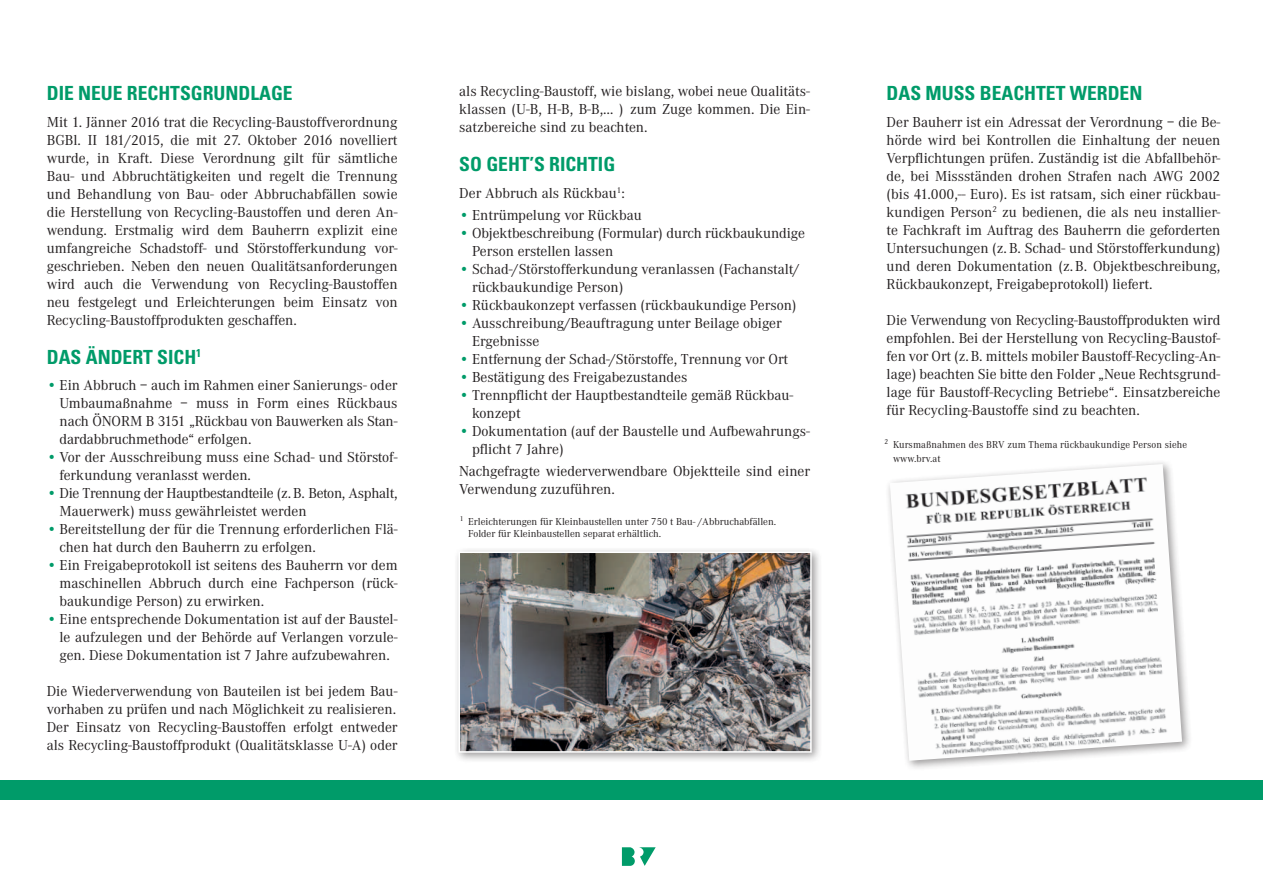
<style>
.page{position:relative;width:1263px;height:893px;background:#fff}
.page>*{position:absolute;margin:0;border:0;box-sizing:border-box;transform-origin:0 0}
.t1{font:700 condensed 19.5px "Univers";color:#009b69}
.t2{font:15px/18px "Corporate A";color:#231f20;text-align:justify}
.t3{font:15px/18px "Corporate A";letter-spacing:-.02em;color:#231f20}
.t4{font:10.5px/13.5px "Corporate A";color:#231f20}
.s1{color:#009b69}
</style>
<div class="page">
<div style="left:0;top:780px;width:1263px;height:19px;background:#009b69"></div>
<div style="left:454px;top:547px;width:369px;height:217px;background:#231f20;opacity:.45"></div>
<img style="left:461px;top:554px;width:348px;height:196px">
<div style="left:458px;top:551px;width:354px;height:202px;border:2px solid #fff"></div>
<svg style="left:622px;top:847px;width:34px;height:19px"></svg>
<div style="left:885px;top:459px;width:308px;height:313px;background:#231f20;opacity:.45"></div>
<img style="left:890px;top:464px;width:292px;height:297px">
<h1 class="t1" style="left:47px;top:81px;width:247px">DIE NEUE RECHTSGRUNDLAGE</h1>
<p class="t2" style="left:47px;top:113px;width:352px">Mit 1. Jänner 2016 trat die Recycling-Baustoffverordnung BGBl. II 181/2015, die mit 27. Oktober 2016 novelliert wurde, in Kraft. Diese Verordnung gilt für sämtliche Bau- und Abbruchtätigkeiten und regelt die Trennung und Behandlung von Bau- oder Abbruchabfällen sowie die Herstellung von Recycling-Baustoffen und deren An&shy;wendung. Erstmalig wird dem Bauherrn explizit eine umfangreiche Schadstoff- und Störstofferkundung vor&shy;geschrieben. Neben den neuen Qualitätsanforderungen wird auch die Verwendung von Recycling-Baustoffen neu festgelegt und Erleichterungen beim Einsatz von Recycling-Baustoffprodukten geschaffen.</p>
<h1 class="t1" style="left:47px;top:345px;width:156px">DAS ÄNDERT SICH<sup>1</sup></h1>
<p class="t2" style="left:60px;top:377px;width:340px;text-indent:-13px"><span class="s1">•</span> Ein Abbruch – auch im Rahmen einer Sanierungs- oder Umbaumaßnahme – muss in Form eines Rückbaus nach ÖNORM B 3151 „Rückbau von Bauwerken als Stan&shy;dardabbruchmethode“ erfolgen.</p>
<p class="t2" style="left:60px;top:449px;width:340px;text-indent:-13px"><span class="s1">•</span> Vor der Ausschreibung muss eine Schad- und Störstof&shy;ferkundung veranlasst werden.</p>
<p class="t3" style="left:60px;top:485px;width:340px;text-indent:-13px"><span class="s1">•</span> Die Trennung der Hauptbestandteile (z.B. Beton, Asphalt,<br>Mauerwerk) muss gewährleistet werden</p>
<p class="t2" style="left:60px;top:521px;width:340px;text-indent:-13px"><span class="s1">•</span> Bereitstellung der für die Trennung erforderlichen Flä&shy;chen hat durch den Bauherrn zu erfolgen.</p>
<p class="t2" style="left:60px;top:557px;width:340px;text-indent:-13px"><span class="s1">•</span> Ein Freigabeprotokoll ist seitens des Bauherrn vor dem maschinellen Abbruch durch eine Fachperson (rück&shy;baukundige Person) zu erwirken.</p>
<p class="t2" style="left:60px;top:611px;width:340px;text-indent:-13px"><span class="s1">•</span> Eine entsprechende Dokumentation ist auf der Baustel&shy;le aufzulegen und der Behörde auf Verlangen vorzule&shy;gen. Diese Dokumentation ist 7 Jahre aufzubewahren.</p>
<p class="t2" style="left:47px;top:683px;width:352px">Die Wiederverwendung von Bauteilen ist bei jedem Bau&shy;vorhaben zu prüfen und nach Möglichkeit zu realisieren.<br>Der Einsatz von Recycling-Baustoffen erfolgt entweder als Recycling-Baustoffprodukt (Qualitätsklasse U-A) oder</p>
<p class="t2" style="left:459px;top:82px;width:352px">als Recycling-Baustoff, wie bislang, wobei neue Qualitäts&shy;klassen (U-B, H-B, B-B,… ) zum Zuge kommen. Die Ein&shy;satzbereiche sind zu beachten.</p>
<h1 class="t1" style="left:459px;top:152px;width:158px">SO GEHT’S RICHTIG</h1>
<p class="t2" style="left:459px;top:184px;width:167px">Der Abbruch als Rückbau<sup>1</sup>:</p>
<p class="t2" style="left:459px;top:206px;width:184px"><span class="s1">•</span> Entrümpelung vor Rückbau</p>
<p class="t2" style="left:472px;top:224px;width:334px;text-indent:-13px"><span class="s1">•</span> Objektbeschreibung (Formular) durch rückbaukundige<br>Person erstellen lassen</p>
<p class="t2" style="left:472px;top:260px;width:329px;text-indent:-13px"><span class="s1">•</span> Schad-/Störstofferkundung veranlassen (Fachanstalt/ rückbaukundige Person)</p>
<p class="t2" style="left:459px;top:296px;width:339px"><span class="s1">•</span> Rückbaukonzept verfassen (rückbaukundige Person)</p>
<p class="t2" style="left:472px;top:314px;width:311px;text-indent:-13px"><span class="s1">•</span> Ausschreibung/Beauftragung unter Beilage obiger<br>Ergebnisse</p>
<p class="t2" style="left:459px;top:350px;width:330px"><span class="s1">•</span> Entfernung der Schad-/Störstoffe, Trennung vor Ort</p>
<p class="t2" style="left:459px;top:368px;width:230px"><span class="s1">•</span> Bestätigung des Freigabezustandes</p>
<p class="t2" style="left:472px;top:386px;width:323px;text-indent:-13px"><span class="s1">•</span> Trennpflicht der Hauptbestandteile gemäß Rückbau&shy;konzept</p>
<p class="t2" style="left:472px;top:422px;width:340px;text-indent:-13px"><span class="s1">•</span> Dokumentation (auf der Baustelle und Aufbewahrungs&shy;pflicht 7 Jahre)</p>
<p class="t2" style="left:459px;top:462px;width:352px">Nachgefragte wiederverwendbare Objektteile sind einer<br>Verwendung zuzuführen.</p>
<p class="t4" style="left:468px;top:515px;width:310px;line-height:12.6px;text-indent:-9px"><sup>1</sup> Erleichterungen für Kleinbaustellen unter 750 t Bau- /Abbruchabfällen.<br>Folder für Kleinbaustellen separat erhältlich.</p>
<h1 class="t1" style="left:887px;top:81px;width:255px">DAS MUSS BEACHTET WERDEN</h1>
<p class="t2" style="left:887px;top:113px;width:335px">Der Bauherr ist ein Adressat der Verordnung – die Be&shy;hörde wird bei Kontrollen die Einhaltung der neuen Verpflichtungen prüfen. Zuständig ist die Abfallbehör&shy;de, bei Missständen drohen Strafen nach AWG 2002 (bis 41.000,-- Euro). Es ist ratsam, sich einer rückbau&shy;kundigen Person<sup>2</sup> zu bedienen, die als neu installier&shy;te Fachkraft im Auftrag des Bauherrn die geforderten Untersuchungen (z. B. Schad- und Störstofferkundung) und deren Dokumentation (z.B. Objektbeschreibung, Rückbaukonzept, Freigabeprotokoll) liefert.</p>
<p class="t2" style="left:887px;top:311px;width:335px">Die Verwendung von Recycling-Baustoffprodukten wird empfohlen. Bei der Herstellung von Recycling-Baustof&shy;fen vor Ort (z.B. mittels mobiler Baustoff-Recycling-An&shy;lage) beachten Sie bitte den Folder „Neue Rechtsgrund&shy;lage für Baustoff-Recycling Betriebe“. Einsatzbereiche für Recycling-Baustoffe sind zu beachten.</p>
<p class="t4" style="left:893px;top:438px;width:296px;text-indent:-9px"><sup>2</sup> Kursmaßnahmen des BRV zum Thema rückbaukundige Person siehe www.brv.at</p>
</div>
